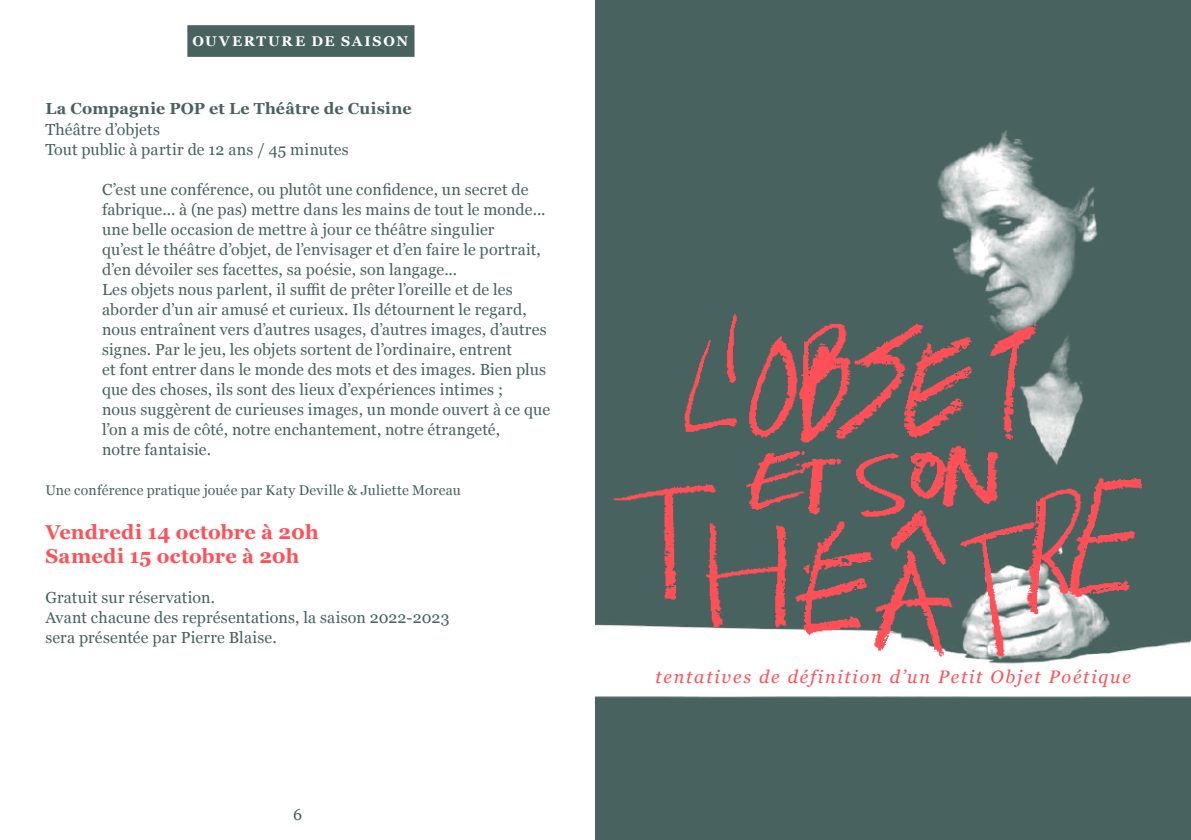
<style>
.page{position:relative;width:1191px;height:840px;background:#fff}
.page>*{position:absolute;margin:0;border:0;box-sizing:border-box;transform-origin:0 0}
.t1{font:700 20px/24px "Georgia";letter-spacing:.01em;color:#ff5057}
.t2{font:italic 18px "Georgia";letter-spacing:.1em;color:#ff5057}
.t3{font:16px/20px "Georgia";letter-spacing:.01em;color:#48625f}
.t4{font:700 16px "Georgia";letter-spacing:.02em;color:#48625f}
.t5{font:14px "Georgia";letter-spacing:.01em;color:#48625f}
.t6{font:700 14px "Georgia";letter-spacing:.12em;color:#fff}
</style>
<div class="page">
<div style="left:595px;top:0;width:596px;height:839px;background:#48625f"></div>
<img style="left:595px;top:130px;width:596px;height:568px">
<div style="left:187px;top:25px;width:227px;height:32px;background:#48625f"></div>
<img style="left:595px;top:296px;width:572px;height:371px">
<p class="t6" style="left:192px;top:31px;width:217px">OUVERTURE DE SAISON</p>
<p class="t4" style="left:45px;top:97px;width:368px">La Compagnie POP et Le Théâtre de Cuisine</p>
<p class="t3" style="left:45px;top:118px;width:305px">Théâtre d’objets<br>Tout public à partir de 12 ans / 45 minutes</p>
<p class="t3" style="left:102px;top:178px;width:449px">C’est une conférence, ou plutôt une confidence, un secret de fabrique... à (ne pas) mettre dans les mains de tout le monde... une belle occasion de mettre à jour ce théâtre singulier<br>qu’est le théâtre d’objet, de l’envisager et d’en faire le portrait, d’en dévoiler ses facettes, sa poésie, son langage...<br>Les objets nous parlent, il suffit de prêter l’oreille et de les aborder d’un air amusé et curieux. Ils détournent le regard, nous entraînent vers d’autres usages, d’autres images, d’autres signes. Par le jeu, les objets sortent de l’ordinaire, entrent<br>et font entrer dans le monde des mots et des images. Bien plus que des choses, ils sont des lieux d’expériences intimes ;<br>nous suggèrent de curieuses images, un monde ouvert à ce que l’on a mis de côté, notre enchantement, notre étrangeté,<br>notre fantaisie.</p>
<p class="t5" style="left:45px;top:479px;width:417px">Une conférence pratique jouée par Katy Deville &amp; Juliette Moreau</p>
<p class="t1" style="left:45px;top:518px;width:275px">Vendredi 14 octobre à 20h<br>Samedi 15 octobre à 20h</p>
<p class="t3" style="left:45px;top:586px;width:406px">Gratuit sur réservation.<br>Avant chacune des représentations, la saison 2022-2023 sera présentée par Pierre Blaise.</p>
<p class="t3" style="left:293px;top:803px;width:11px">6</p>
<p class="t2" style="left:655px;top:663px;width:477px">tentatives de définition d’un Petit Objet Poétique</p>
</div>
